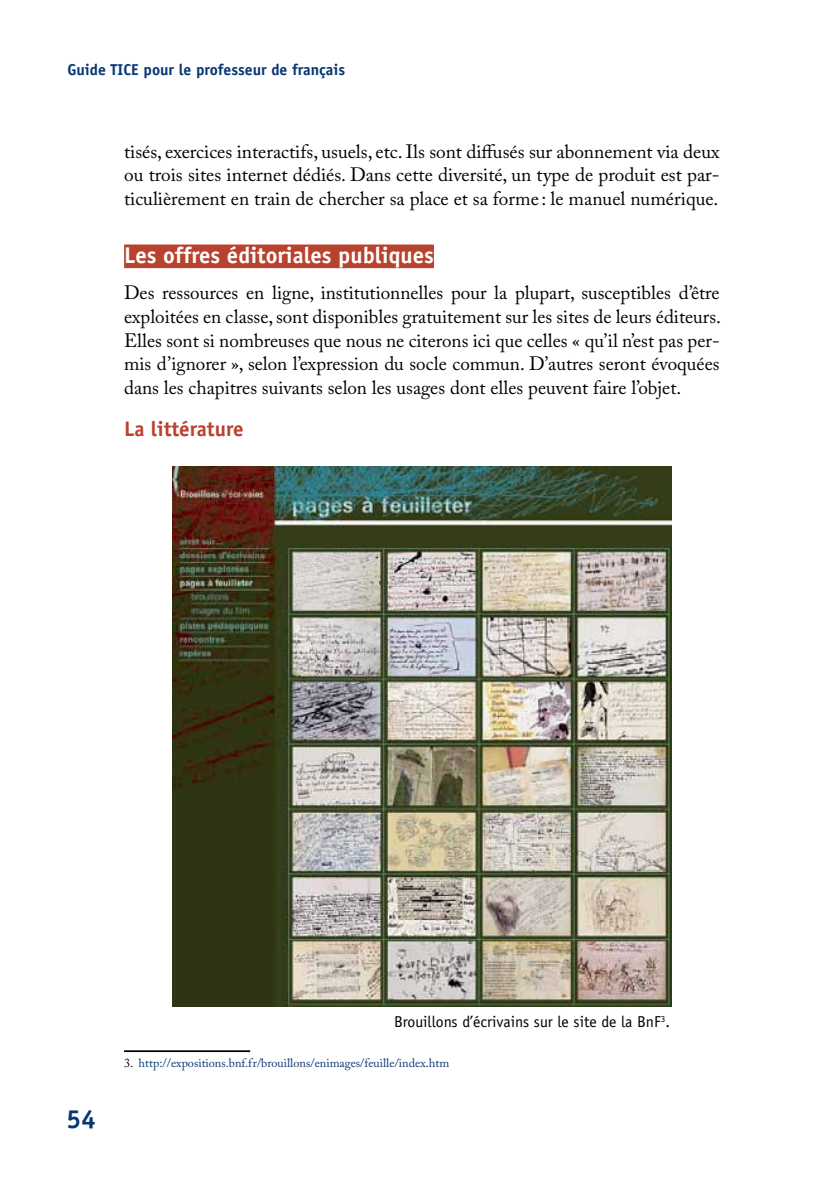
<style>
.page{position:relative;width:819px;height:1191px;background:#fff}
.page>*{position:absolute;margin:0;border:0;box-sizing:border-box;transform-origin:0 0}
.t1{font:700 26.25px "Officina Sans";color:#073772}
.t2{font:700 22.75px "Officina Sans";color:#fff}
.t3{font:700 21px "Officina Sans";color:#b9422f}
.t4{font:19.25px/23.6px "Adobe Caslon Pro";color:#000;text-align:justify}
.t5{font:15.75px "Officina Sans";color:#000}
.t6{font:700 15.75px "Officina Sans";color:#073772}
.t7{font:12.25px "Adobe Caslon Pro";color:#073772}
.s1{color:#000}
</style>
<div class="page">
<div style="left:124px;top:244px;width:310px;height:24px;background:#b9422f"></div>
<img style="left:172px;top:466px;width:499px;height:540px">
<hr style="left:124px;top:1050px;width:126px;height:2px;background:#000">
<p class="t6" style="left:67px;top:60px;width:279px">Guide TICE pour le professeur de français</p>
<p class="t4" style="left:124px;top:139px;width:597px">tisés, exercices interactifs, usuels, etc. Ils sont diffusés sur abonnement via deux ou trois sites internet dédiés. Dans cette diversité, un type de produit est par&shy;ticulièrement en train de chercher sa place et sa forme : le manuel numérique.</p>
<p class="t2" style="left:124px;top:241px;width:311px">Les offres éditoriales publiques</p>
<p class="t4" style="left:124px;top:281px;width:598px">Des ressources en ligne, institutionnelles pour la plupart, susceptibles d’être exploitées en classe, sont disponibles gratuitement sur les sites de leurs éditeurs.<br>Elles sont si nombreuses que nous ne citerons ici que celles « qu’il n’est pas per&shy;mis d’ignorer », selon l’expression du socle commun. D’autres seront évoquées dans les chapitres suivants selon les usages dont elles peuvent faire l’objet.</p>
<p class="t3" style="left:124px;top:416px;width:121px">La littérature</p>
<h1 class="t1" style="left:66px;top:1103px;width:31px">54</h1>
<p class="t5" style="left:394px;top:1012px;width:277px">Brouillons d’écrivains sur le site de la BnF<sup>3</sup>.</p>
<p class="t7" style="left:124px;top:1055px;width:326px"><span class="s1">3.</span> http://expositions.bnf.fr/brouillons/enimages/feuille/index.htm</p>
</div>
